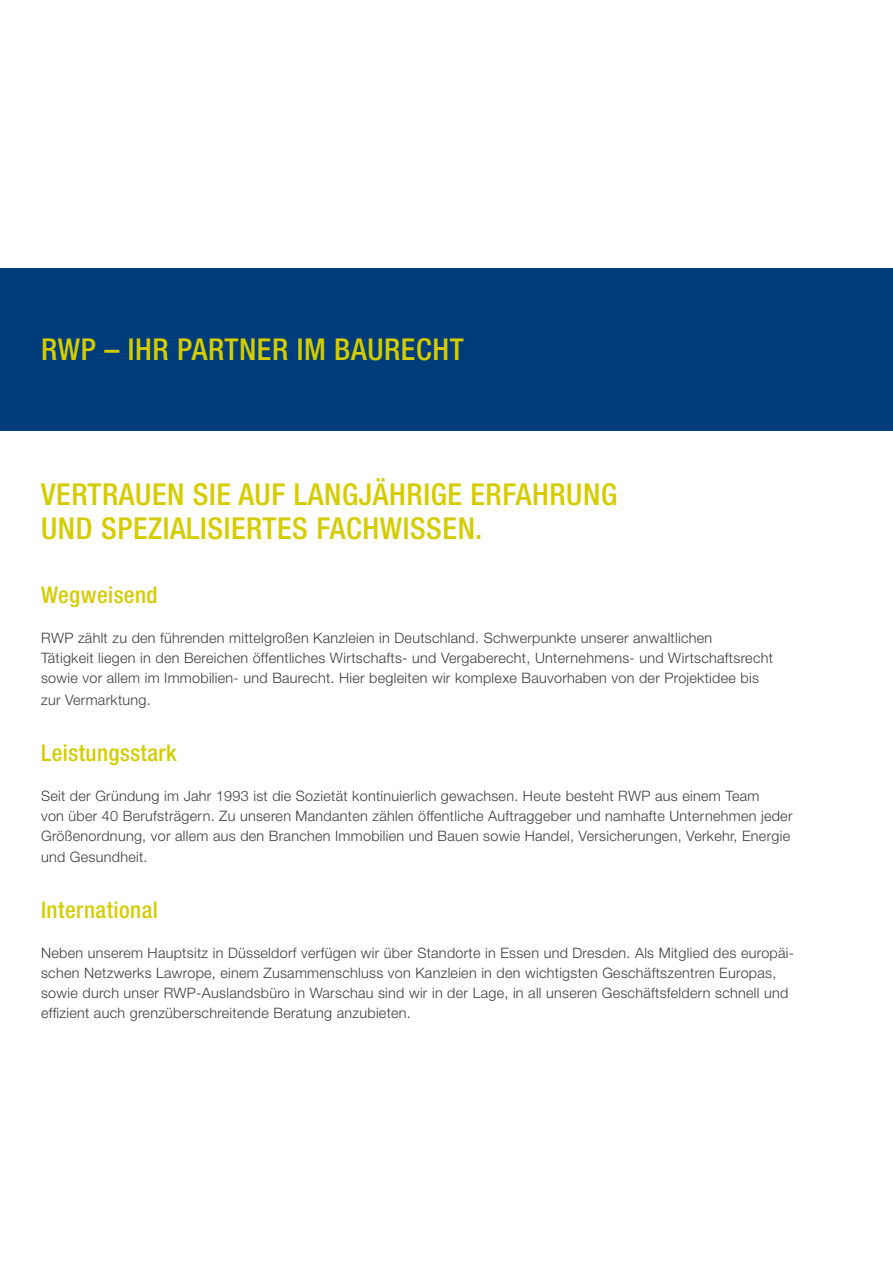
<style>
.page{position:relative;width:893px;height:1263px;background:#fff}
.page>*{position:absolute;margin:0;border:0;box-sizing:border-box;transform-origin:0 0}
.t1{font:500 condensed 30.15px/34.5px "Helvetica Neue LT Pro";letter-spacing:.02em;color:#d5cc00}
.t2{font:500 condensed 22.95px "Helvetica Neue LT Pro";letter-spacing:.02em;color:#d5cc00}
.t3{font:300 14.4px/20.1px "Helvetica Neue LT Pro";letter-spacing:.02em;color:#3e3e40}
</style>
<div class="page">
<div style="left:0;top:268px;width:893px;height:163px;background:#013d7a"></div>
<h1 class="t1" style="left:41px;top:332px;width:424px">RWP – IHR PARTNER IM BAURECHT</h1>
<h1 class="t1" style="left:41px;top:476px;width:578px">VERTRAUEN SIE AUF LANGJÄHRIGE ERFAHRUNG<br>UND SPEZIALISIERTES FACHWISSEN.</h1>
<h2 class="t2" style="left:41px;top:581px;width:118px">WEGWEISEND</h2>
<p class="t3" style="left:41px;top:628px;width:733px">RWP zählt zu den führenden mittelgroßen Kanzleien in Deutschland. Schwerpunkte unserer anwaltlichen<br>Tätigkeit liegen in den Bereichen öffentliches Wirtschafts- und Vergaberecht, Unternehmens- und Wirtschaftsrecht sowie vor allem im Immobilien- und Baurecht. Hier begleiten wir komplexe Bauvorhaben von der Projektidee bis</p>
<p class="t3" style="left:41px;top:689px;width:111px">zur Vermarktung.</p>
<h2 class="t2" style="left:41px;top:739px;width:138px">LEISTUNGSSTARK</h2>
<p class="t3" style="left:41px;top:786px;width:753px">Seit der Gründung im Jahr 1993 ist die Sozietät kontinuierlich gewachsen. Heute besteht RWP aus einem Team<br>von über 40 Berufsträgern. Zu unseren Mandanten zählen öffentliche Auftraggeber und namhafte Unternehmen jeder Größenordnung, vor allem aus den Branchen Immobilien und Bauen sowie Handel, Versicherungen, Verkehr, Energie und Gesundheit.</p>
<h2 class="t2" style="left:41px;top:896px;width:118px">INTERNATIONAL</h2>
<p class="t3" style="left:41px;top:942px;width:754px">Neben unserem Hauptsitz in Düsseldorf verfügen wir über Standorte in Essen und Dresden. Als Mitglied des europäi&shy;schen Netzwerks Lawrope, einem Zusammenschluss von Kanzleien in den wichtigsten Geschäftszentren Europas, sowie durch unser RWP-Auslandsbüro in Warschau sind wir in der Lage, in all unseren Geschäftsfeldern schnell und effizient auch grenzüberschreitende Beratung anzubieten.</p>
</div>
